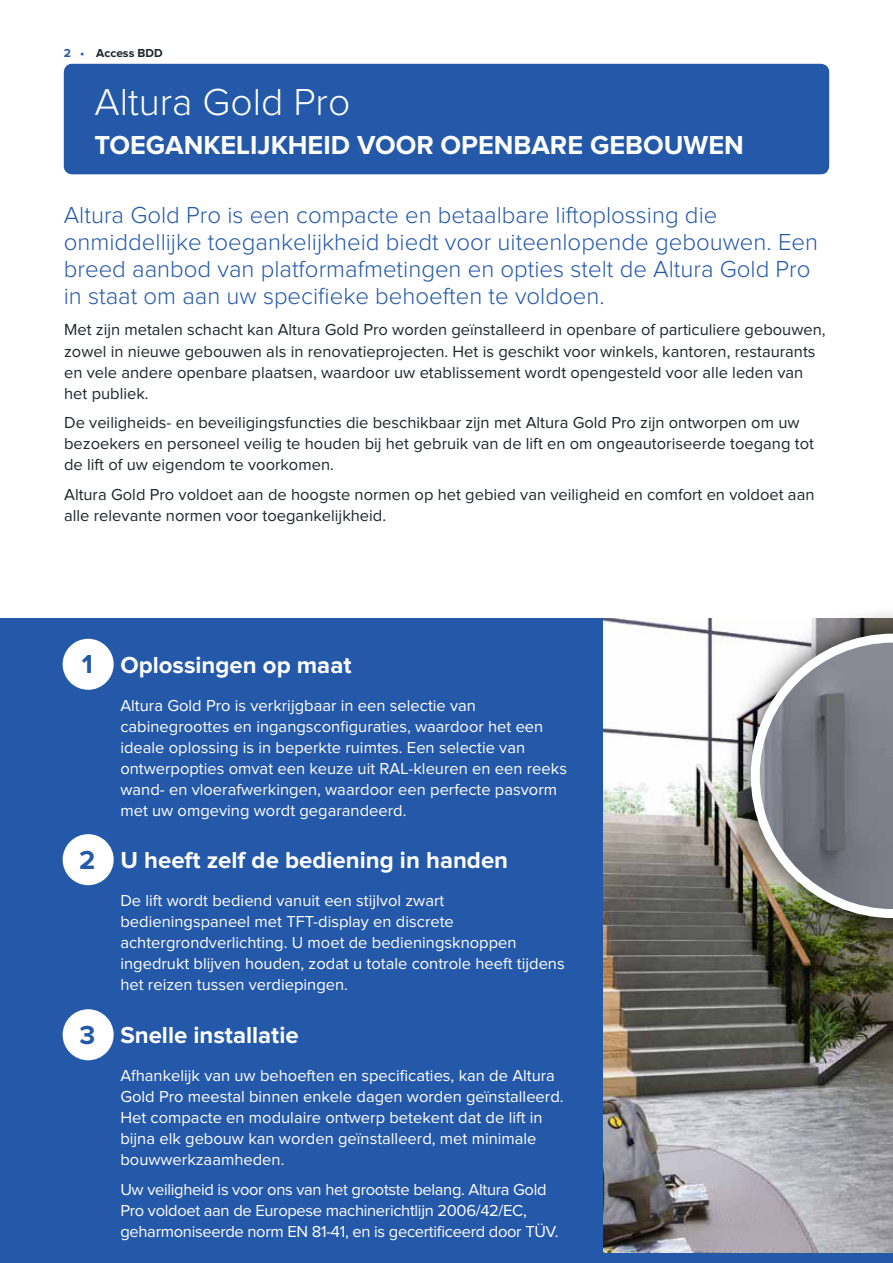
<style>
.page{position:relative;width:893px;height:1263px;background:#fff}
.page>*{position:absolute;margin:0;border:0;box-sizing:border-box;transform-origin:0 0}
.t1{font:300 39px "Proxima Nova";color:#fff}
.t2{font:700 27px "Proxima Nova";color:#fff}
.t3{font:700 27px "Proxima Nova";color:#2459a9}
.t4{font:300 24px/27px "Proxima Nova";color:#2459a9}
.t5{font:700 24px "Proxima Nova";color:#fff}
.t6{font:16.5px/21px "Proxima Nova";color:#fff}
.t7{font:16.5px/21px "Proxima Nova";color:#1e252c}
.t8{font:16.5px/21px "Proxima Nova";letter-spacing:-.02em;color:#fff}
.t9{font:700 12px "Proxima Nova";color:#1e252c}
.s1{color:#2459a9}
</style>
<div class="page">
<img style="left:602px;top:619px;width:291px;height:634px">
<div style="left:64px;top:64px;width:765px;height:110px;background:#2459a9;border-radius:9px"></div>
<div style="left:0;top:619px;width:602px;height:644px;background:#2459a9"></div>
<div style="left:723px;top:606px;width:170px;height:340px;background:#000;opacity:.75"></div>
<svg style="left:751px;top:634px;width:142px;height:284px;background:#8c8e91"></svg>
<div style="left:63px;top:639px;width:51px;height:51px;background:#fff;border-radius:50%"></div>
<div style="left:63px;top:1009px;width:51px;height:51px;background:#fff;border-radius:50%"></div>
<div style="left:63px;top:834px;width:51px;height:51px;background:#fff;border-radius:50%"></div>
<div style="left:0;top:1253px;width:893px;height:10px;background:#2459a9"></div>
<p class="t9" style="left:64px;top:47px;width:100px"><span class="s1">2 •</span> Access BDD</p>
<h1 class="t1" style="left:94px;top:84px;width:257px">Altura Gold Pro</h1>
<h2 class="t2" style="left:94px;top:132px;width:651px">TOEGANKELIJKHEID VOOR OPENBARE GEBOUWEN</h2>
<p class="t4" style="left:64px;top:203px;width:756px">Altura Gold Pro is een compacte en betaalbare liftoplossing die onmiddellijke toegankelijkheid biedt voor uiteenlopende gebouwen. Een breed aanbod van platformafmetingen en opties stelt de Altura Gold Pro in staat om aan uw specifieke behoeften te voldoen.</p>
<p class="t7" style="left:64px;top:320px;width:763px">Met zijn metalen schacht kan Altura Gold Pro worden geïnstalleerd in openbare of particuliere gebouwen, zowel in nieuwe gebouwen als in renovatieprojecten. Het is geschikt voor winkels, kantoren, restaurants en vele andere openbare plaatsen, waardoor uw etablissement wordt opengesteld voor alle leden van het publiek.</p>
<p class="t7" style="left:64px;top:413px;width:751px">De veiligheids- en beveiligingsfuncties die beschikbaar zijn met Altura Gold Pro zijn ontworpen om uw bezoekers en personeel veilig te houden bij het gebruik van de lift en om ongeautoriseerde toegang tot de lift of uw eigendom te voorkomen.</p>
<p class="t7" style="left:64px;top:484px;width:752px">Altura Gold Pro voldoet aan de hoogste normen op het gebied van veiligheid en comfort en voldoet aan alle relevante normen voor toegankelijkheid.</p>
<h2 class="t3" style="left:82px;top:652px;width:13px">1</h2>
<h2 class="t3" style="left:79px;top:847px;width:18px">2</h2>
<h2 class="t3" style="left:79px;top:1022px;width:17px">3</h2>
<h3 class="t5" style="left:120px;top:654px;width:233px">Oplossingen op maat</h3>
<p class="t6" style="left:120px;top:696px;width:448px">Altura Gold Pro is verkrijgbaar in een selectie van cabinegroottes en ingangsconfiguraties, waardoor het een ideale oplossing is in beperkte ruimtes. Een selectie van ontwerpopties omvat een keuze uit RAL-kleuren en een reeks wand- en vloerafwerkingen, waardoor een perfecte pasvorm met uw omgeving wordt gegarandeerd.</p>
<h3 class="t5" style="left:120px;top:849px;width:389px">U heeft zelf de bediening in handen</h3>
<p class="t6" style="left:120px;top:891px;width:446px">De lift wordt bediend vanuit een stijlvol zwart bedieningspaneel met TFT-display en discrete achtergrondverlichting. U moet de bedieningsknoppen ingedrukt blijven houden, zodat u totale controle heeft tijdens het reizen tussen verdiepingen.</p>
<h3 class="t5" style="left:120px;top:1024px;width:180px">Snelle installatie</h3>
<p class="t6" style="left:120px;top:1066px;width:445px">Afhankelijk van uw behoeften en specificaties, kan de Altura Gold Pro meestal binnen enkele dagen worden geïnstalleerd.<br>Het compacte en modulaire ontwerp betekent dat de lift in bijna elk gebouw kan worden geïnstalleerd, met minimale bouwwerkzaamheden.</p>
<p class="t8" style="left:120px;top:1179px;width:440px">Uw veiligheid is voor ons van het grootste belang. Altura Gold<br>Pro voldoet aan de Europese machinerichtlijn 2006/42/EC, geharmoniseerde norm EN 81-41, en is gecertificeerd door TÜV.</p>
</div>
